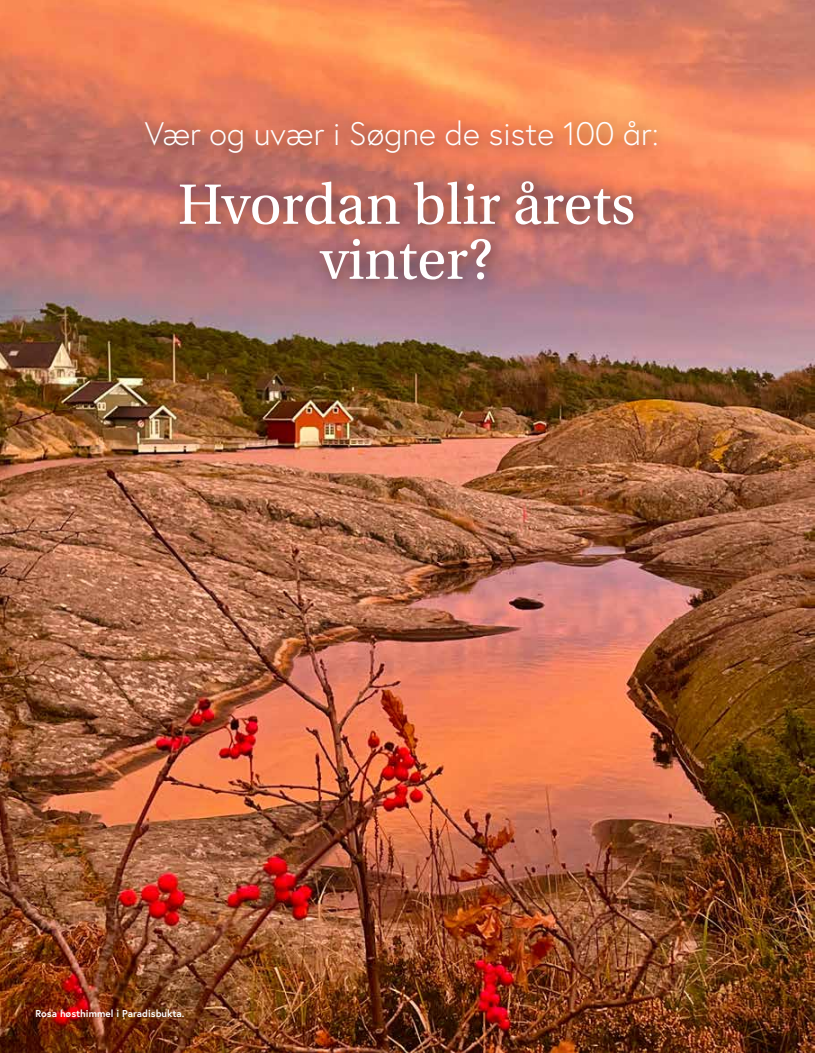
<style>
.page{position:relative;width:815px;height:1053px;background:#fff}
.page>*{position:absolute;margin:0;border:0;box-sizing:border-box;transform-origin:0 0}
.t1{font:60px/55px "Utopia Std";color:#fff;text-align:center}
.t2{font:300 32.5px "Europa";color:#fff}
.t3{font:700 10px "Europa";color:#fff}
</style>
<div class="page">
<img style="left:0;top:0;width:815px;height:1052px">
<div style="left:169px;top:169px;width:482px;height:128px;background:#000;opacity:.5"></div>
<div style="left:134px;top:109px;width:539px;height:62px;background:#000;opacity:.5"></div>
<p class="t2" style="left:145px;top:114px;width:516px">Vær og uvær i Søgne de siste 100 år:</p>
<h1 class="t1" style="left:178px;top:178px;width:459px">Hvordan blir årets vinter?</h1>
<p class="t3" style="left:35px;top:1006px;width:151px">Rosa høsthimmel i Paradisbukta.</p>
</div>
